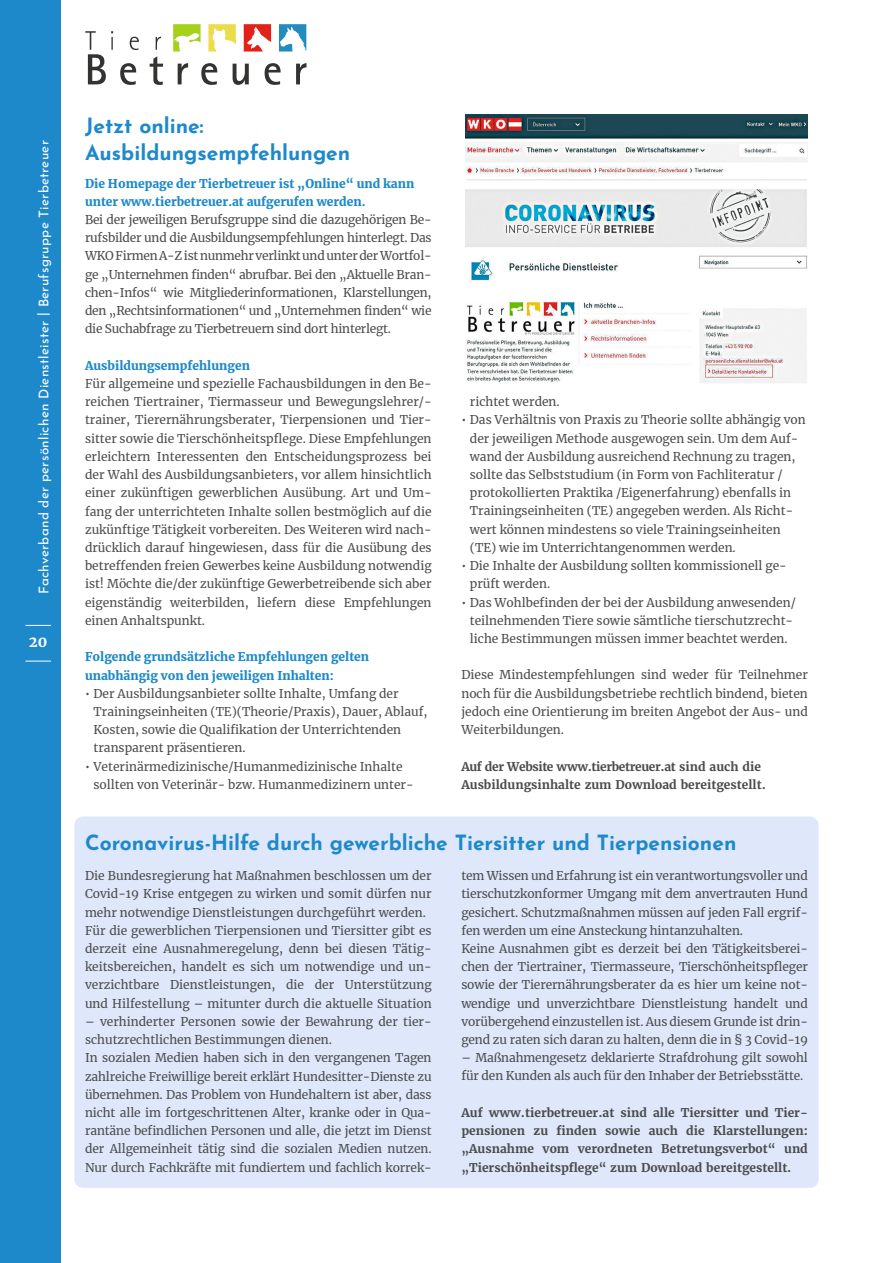
<style>
.page{position:relative;width:893px;height:1263px;background:#fff}
.page>*{position:absolute;margin:0;border:0;box-sizing:border-box;transform-origin:0 0}
.t1{font:700 21px/27px "Josefin Sans";color:#1d89cb}
.t2{font:700 15px "Merriweather";color:#fff}
.t3{font:13.5px "Josefin Sans";letter-spacing:.02em;color:#fff}
.t4{font:12px/18.1px "Merriweather";color:#4b4c4c}
.t5{font:700 12px/18.1px "Merriweather";color:#4b4c4c;text-align:justify}
.t6{font:900 12px/18.1px "Merriweather";color:#1d89cb}
</style>
<div class="page">
<div style="left:0;top:0;width:61px;height:1263px;background:#1d89cb"></div>
<svg style="left:173px;top:24px;width:28px;height:28px"></svg>
<svg style="left:279px;top:24px;width:27px;height:28px"></svg>
<svg style="left:208px;top:24px;width:28px;height:28px"></svg>
<svg style="left:244px;top:24px;width:27px;height:28px"></svg>
<svg style="left:120px;top:63px;width:16px;height:22px"></svg>
<svg style="left:150px;top:56px;width:13px;height:29px"></svg>
<svg style="left:178px;top:63px;width:10px;height:21px"></svg>
<svg style="left:201px;top:63px;width:16px;height:22px"></svg>
<svg style="left:233px;top:64px;width:16px;height:21px"></svg>
<svg style="left:265px;top:63px;width:16px;height:22px"></svg>
<svg style="left:296px;top:63px;width:10px;height:21px"></svg>
<svg style="left:85px;top:31px;width:28px;height:53px"></svg>
<svg style="left:130px;top:37px;width:9px;height:13px"></svg>
<svg style="left:156px;top:37px;width:5px;height:13px"></svg>
<svg style="left:25px;top:625px;width:26px;height:1px"></svg>
<svg style="left:25px;top:661px;width:26px;height:1px"></svg>
<div style="left:74px;top:816px;width:745px;height:372px;background:#dee8fa;border-radius:9px"></div>
<img style="left:466px;top:115px;width:342px;height:268px">
<p class="t3" style="left:32px;top:594px;width:455px;rotate:-90deg">Fachverband der persönlichen Dienstleister | Berufsgruppe Tierbetreuer</p>
<p class="t2" style="left:29px;top:632px;width:20px">20</p>
<h1 class="t1" style="left:85px;top:109px;width:267px">Jetzt online:<br>Ausbildungsempfehlungen</h1>
<p class="t6" style="left:85px;top:174px;width:331px">Die Homepage der Tierbetreuer ist „Online“ und kann unter www.tierbetreuer.at aufgerufen werden.</p>
<p class="t4" style="left:85px;top:210px;width:348px;text-align:justify">Bei der jeweiligen Berufsgruppe sind die dazugehörigen Be&shy;rufsbilder und die Ausbildungsempfehlungen hinterlegt. Das WKO Firmen A-Z ist nunmehr verlinkt und unter der Wortfol&shy;ge „Unternehmen finden“ abrufbar. Bei den „Aktuelle Bran&shy;chen-Infos“ wie Mitgliederinformationen, Klarstellungen, den „Rechtsinformationen“ und „Unternehmen finden“ wie die Suchabfrage zu Tierbetreuern sind dort hinterlegt.</p>
<p class="t6" style="left:85px;top:356px;width:166px">Ausbildungsempfehlungen</p>
<p class="t4" style="left:85px;top:374px;width:348px;text-align:justify">Für allgemeine und spezielle Fachausbildungen in den Be&shy;reichen Tiertrainer, Tiermasseur und Bewegungslehrer/- trainer, Tierernährungsberater, Tierpensionen und Tier&shy;sitter sowie die Tierschönheitspflege. Diese Empfehlungen erleichtern Interessenten den Entscheidungsprozess bei der Wahl des Ausbildungsanbieters, vor allem hinsichtlich einer zukünftigen gewerblichen Ausübung. Art und Um&shy;fang der unterrichteten Inhalte sollen bestmöglich auf die zukünftige Tätigkeit vorbereiten. Des Weiteren wird nach&shy;drücklich darauf hingewiesen, dass für die Ausübung des betreffenden freien Gewerbes keine Ausbildung notwendig ist! Möchte die/der zukünftige Gewerbetreibende sich aber eigenständig weiterbilden, liefern diese Empfehlungen einen Anhaltspunkt.</p>
<p class="t6" style="left:85px;top:647px;width:286px">Folgende grundsätzliche Empfehlungen gelten unabhängig von den jeweiligen Inhalten:</p>
<p class="t4" style="left:94px;top:684px;width:336px;text-indent:-9px">• Der Ausbildungsanbieter sollte Inhalte, Umfang der Trainingseinheiten (TE)(Theorie/Praxis), Dauer, Ablauf, Kosten, sowie die Qualifikation der Unterrichtenden transparent präsentieren.</p>
<p class="t4" style="left:94px;top:757px;width:322px;text-indent:-9px">• Veterinärmedizinische/Humanmedizinische Inhalte sollten von Veterinär- bzw. Humanmedizinern unter-</p>
<p class="t4" style="left:470px;top:392px;width:91px">richtet werden.</p>
<p class="t4" style="left:470px;top:411px;width:337px;text-indent:-9px">• Das Verhältnis von Praxis zu Theorie sollte abhängig von der jeweiligen Methode ausgewogen sein. Um dem Auf&shy;wand der Ausbildung ausreichend Rechnung zu tragen, sollte das Selbststudium (in Form von Fachliteratur / protokollierten Praktika /Eigenerfahrung) ebenfalls in Trainingseinheiten (TE) angegeben werden. Als Richt&shy;wert können mindestens so viele Trainingseinheiten (TE) wie im Unterrichtangenommen werden.</p>
<p class="t4" style="left:470px;top:556px;width:318px;text-indent:-9px">• Die Inhalte der Ausbildung sollten kommissionell ge&shy;prüft werden.</p>
<p class="t4" style="left:461px;top:593px;width:336px;text-align:center">• Das Wohlbefinden der bei der Ausbildung anwesenden/ teilnehmenden Tiere sowie sämtliche tierschutzrecht&shy;liche Bestimmungen müssen immer beachtet werden.</p>
<p class="t4" style="left:461px;top:666px;width:348px;text-align:justify">Diese Mindestempfehlungen sind weder für Teilnehmer noch für die Ausbildungsbetriebe rechtlich bindend, bieten jedoch eine Orientierung im breiten Angebot der Aus- und Weiterbildungen.</p>
<p class="t5" style="left:461px;top:757px;width:306px">Auf der Website www.tierbetreuer.at sind auch die<br>Ausbildungsinhalte zum Download bereitgestellt.</p>
<h1 class="t1" style="left:85px;top:826px;width:653px">Coronavirus-Hilfe durch gewerbliche Tiersitter und Tierpensionen</h1>
<p class="t4" style="left:85px;top:866px;width:348px">Die Bundesregierung hat Maßnahmen beschlossen um der Covid-19 Krise entgegen zu wirken und somit dürfen nur mehr notwendige Dienstleistungen durchgeführt werden.<br>Für die gewerblichen Tierpensionen und Tiersitter gibt es derzeit eine Ausnahmeregelung, denn bei diesen Tätig&shy;keitsbereichen, handelt es sich um notwendige und un&shy;verzichtbare Dienstleistungen, die der Unterstützung und Hilfestellung – mitunter durch die aktuelle Situation</p>
<p class="t4" style="left:85px;top:1012px;width:348px">– verhinderter Personen sowie der Bewahrung der tier&shy;schutzrechtlichen Bestimmungen dienen.<br>In sozialen Medien haben sich in den vergangenen Tagen zahlreiche Freiwillige bereit erklärt Hundesitter-Dienste zu übernehmen. Das Problem von Hundehaltern ist aber, dass nicht alle im fortgeschrittenen Alter, kranke oder in Qua&shy;rantäne befindlichen Personen und alle, die jetzt im Dienst der Allgemeinheit tätig sind die sozialen Medien nutzen.<br>Nur durch Fachkräfte mit fundiertem und fachlich korrek-</p>
<p class="t4" style="left:461px;top:866px;width:348px">tem Wissen und Erfahrung ist ein verantwortungsvoller und tierschutzkonformer Umgang mit dem anvertrauten Hund gesichert. Schutzmaßnahmen müssen auf jeden Fall ergrif&shy;fen werden um eine Ansteckung hintanzuhalten.<br>Keine Ausnahmen gibt es derzeit bei den Tätigkeitsberei&shy;chen der Tiertrainer, Tiermasseure, Tierschönheitspfleger sowie der Tierernährungsberater da es hier um keine not&shy;wendige und unverzichtbare Dienstleistung handelt und vorübergehend einzustellen ist. Aus diesem Grunde ist drin&shy;gend zu raten sich daran zu halten, denn die in § 3 Covid-19</p>
<p class="t4" style="left:461px;top:1048px;width:348px">– Maßnahmengesetz deklarierte Strafdrohung gilt sowohl für den Kunden als auch für den Inhaber der Betriebsstätte.</p>
<p class="t5" style="left:461px;top:1103px;width:348px">Auf www.tierbetreuer.at sind alle Tiersitter und Tier&shy;pensionen zu finden sowie auch die Klarstellungen: „Ausnahme vom verordneten Betretungsverbot“ und „Tierschönheitspflege“ zum Download bereitgestellt.</p>
</div>
